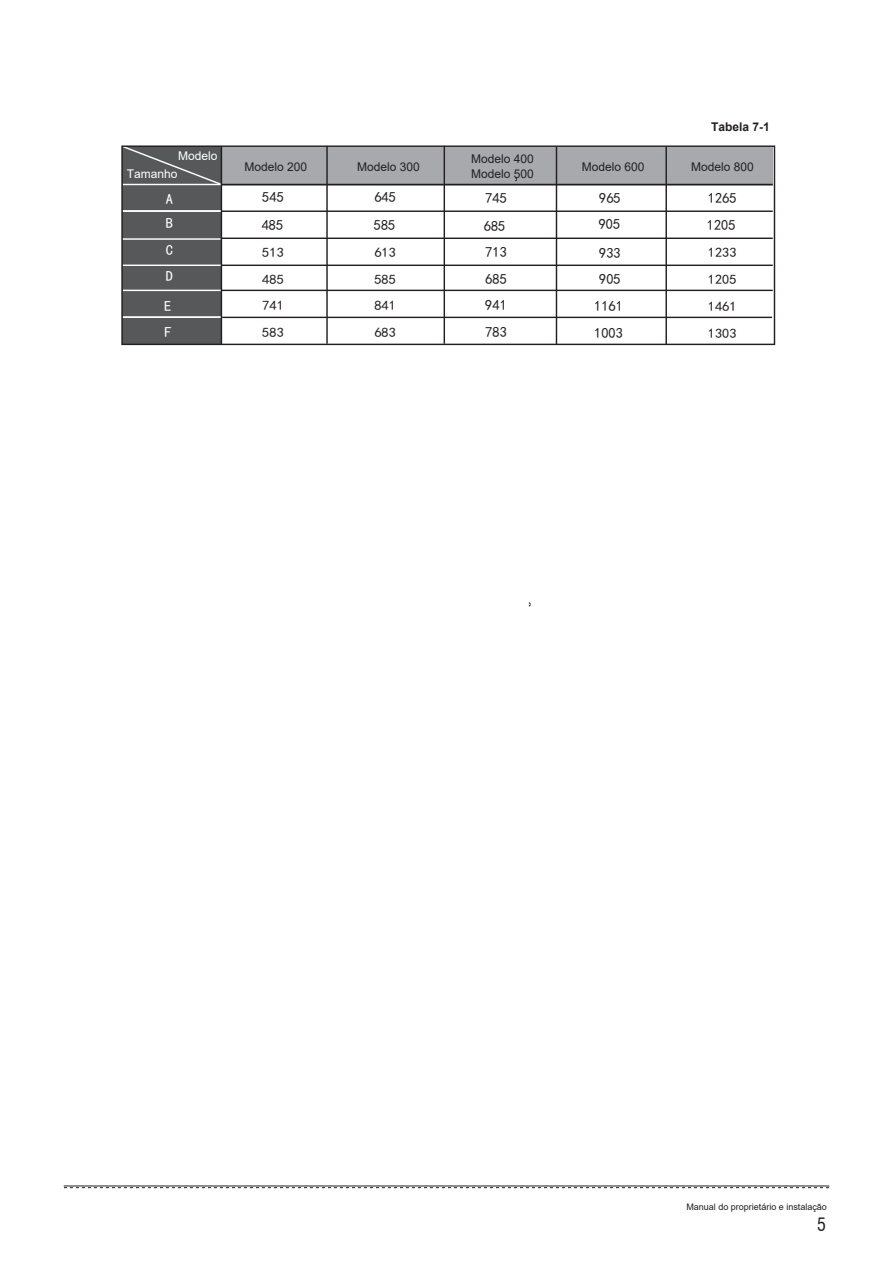
<style>
.page{position:relative;width:893px;height:1263px;background:#fff}
.page>*{position:absolute;margin:0;border:0;box-sizing:border-box;transform-origin:0 0}
.t1{font:condensed 18px "Swiss 721 BT";color:#231f20}
.t2{font:14.4px "Sim Hei";color:#231f20}
.t3{font:14.4px/24px "Sim Hei";color:#fff}
.t4{font:13.35px/26.7px "Sim Hei";color:#231f20;scale:1.08 1}
.t5{font:12px/15px "Arial";color:#222022}
.t6{font:12px "Arial";color:#fff}
.t7{font:700 12px "Arial";color:#231f20}
.t8{font:9px "Arial";color:#231f20}
</style>
<div class="page">
<hr style="left:64px;top:1186px;width:765px;height:1px;background:#231f20">
<svg style="left:64px;top:1187px;width:765px;height:1px"></svg>
<svg style="left:528px;top:602px;width:3px;height:5px"></svg>
<div style="left:221px;top:147px;width:552px;height:38px;background:#a8a9ad"></div>
<div style="left:123px;top:146px;width:98px;height:198px;background:#57585a"></div>
<hr style="left:222px;top:290px;width:551px;height:1px;background:#231f20">
<hr style="left:222px;top:265px;width:551px;height:1px;background:#231f20">
<hr style="left:222px;top:210px;width:551px;height:2px;background:#231f20">
<hr style="left:222px;top:184px;width:551px;height:1px;background:#231f20">
<hr style="left:556px;top:147px;width:1px;height:197px;background:#231f20">
<hr style="left:665px;top:147px;width:2px;height:197px;background:#231f20">
<hr style="left:444px;top:146px;width:1px;height:198px;background:#231f20">
<hr style="left:326px;top:146px;width:2px;height:198px;background:#231f20">
<hr style="left:123px;top:290px;width:98px;height:1px;background:#fff">
<hr style="left:123px;top:265px;width:98px;height:1px;background:#fff">
<hr style="left:123px;top:210px;width:98px;height:2px;background:#fff">
<svg style="left:123px;top:147px;width:100px;height:39px"></svg>
<hr style="left:222px;top:238px;width:551px;height:1px;background:#231f20">
<hr style="left:122px;top:238px;width:99px;height:2px;background:#fff">
<hr style="left:222px;top:317px;width:550px;height:1px;background:#231f20">
<hr style="left:123px;top:316px;width:99px;height:2px;background:#fff">
<div style="left:121px;top:145px;width:654px;height:200px;border:1px solid #231f20"></div>
<hr style="left:221px;top:146px;width:1px;height:198px;background:#231f20">
<p class="t6" style="left:178px;top:148px;width:41px">Modelo</p>
<p class="t6" style="left:127px;top:165px;width:52px">Tamanho</p>
<p class="t7" style="left:711px;top:119px;width:60px">Tabela 7-1</p>
<p class="t5" style="left:244px;top:159px;width:64px">Modelo 200</p>
<p class="t5" style="left:357px;top:159px;width:64px">Modelo 300</p>
<p class="t5" style="left:471px;top:151px;width:64px">Modelo 400<br>Modelo 500</p>
<p class="t5" style="left:582px;top:159px;width:64px">Modelo 600</p>
<p class="t5" style="left:691px;top:159px;width:64px">Modelo 800</p>
<p class="t2" style="left:374px;top:190px;width:23px">645</p>
<p class="t2" style="left:485px;top:190px;width:23px">745</p>
<p class="t2" style="left:599px;top:190px;width:23px">965</p>
<p class="t2" style="left:262px;top:190px;width:23px">545</p>
<p class="t2" style="left:708px;top:191px;width:30px">1265</p>
<p class="t3" style="left:166px;top:187px;width:9px">A<br>B</p>
<p class="t3" style="left:166px;top:238px;width:9px">C</p>
<p class="t4" style="left:374px;top:239px;width:22px">613</p>
<p class="t2" style="left:485px;top:245px;width:23px">713</p>
<p class="t2" style="left:599px;top:245px;width:23px">933</p>
<p class="t3" style="left:166px;top:264px;width:9px">D</p>
<p class="t2" style="left:262px;top:217px;width:23px">485</p>
<p class="t2" style="left:374px;top:217px;width:23px">585</p>
<p class="t2" style="left:484px;top:219px;width:23px">685</p>
<p class="t2" style="left:599px;top:217px;width:23px">905</p>
<p class="t2" style="left:707px;top:218px;width:30px">1205</p>
<p class="t4" style="left:262px;top:239px;width:22px">513</p>
<p class="t4" style="left:708px;top:239px;width:28px">1233</p>
<p class="t4" style="left:374px;top:266px;width:22px">585</p>
<p class="t2" style="left:485px;top:271px;width:23px">685</p>
<p class="t2" style="left:599px;top:272px;width:23px">905</p>
<p class="t4" style="left:374px;top:292px;width:22px">841</p>
<p class="t2" style="left:485px;top:298px;width:23px">941</p>
<p class="t2" style="left:594px;top:299px;width:30px">1161</p>
<p class="t4" style="left:262px;top:266px;width:22px">485<br>741</p>
<p class="t4" style="left:708px;top:266px;width:28px">1205</p>
<p class="t3" style="left:164px;top:294px;width:9px">E</p>
<p class="t4" style="left:708px;top:293px;width:28px">1461</p>
<p class="t3" style="left:165px;top:320px;width:9px">F</p>
<p class="t4" style="left:262px;top:319px;width:22px">583</p>
<p class="t4" style="left:374px;top:319px;width:22px">683</p>
<p class="t2" style="left:485px;top:325px;width:23px">783</p>
<p class="t2" style="left:594px;top:326px;width:30px">1003</p>
<p class="t4" style="left:708px;top:320px;width:28px">1303</p>
<p class="t8" style="left:686px;top:1201px;width:142px">Manual do proprietário e instalação</p>
<p class="t1" style="left:817px;top:1214px;width:10px">5</p>
</div>
